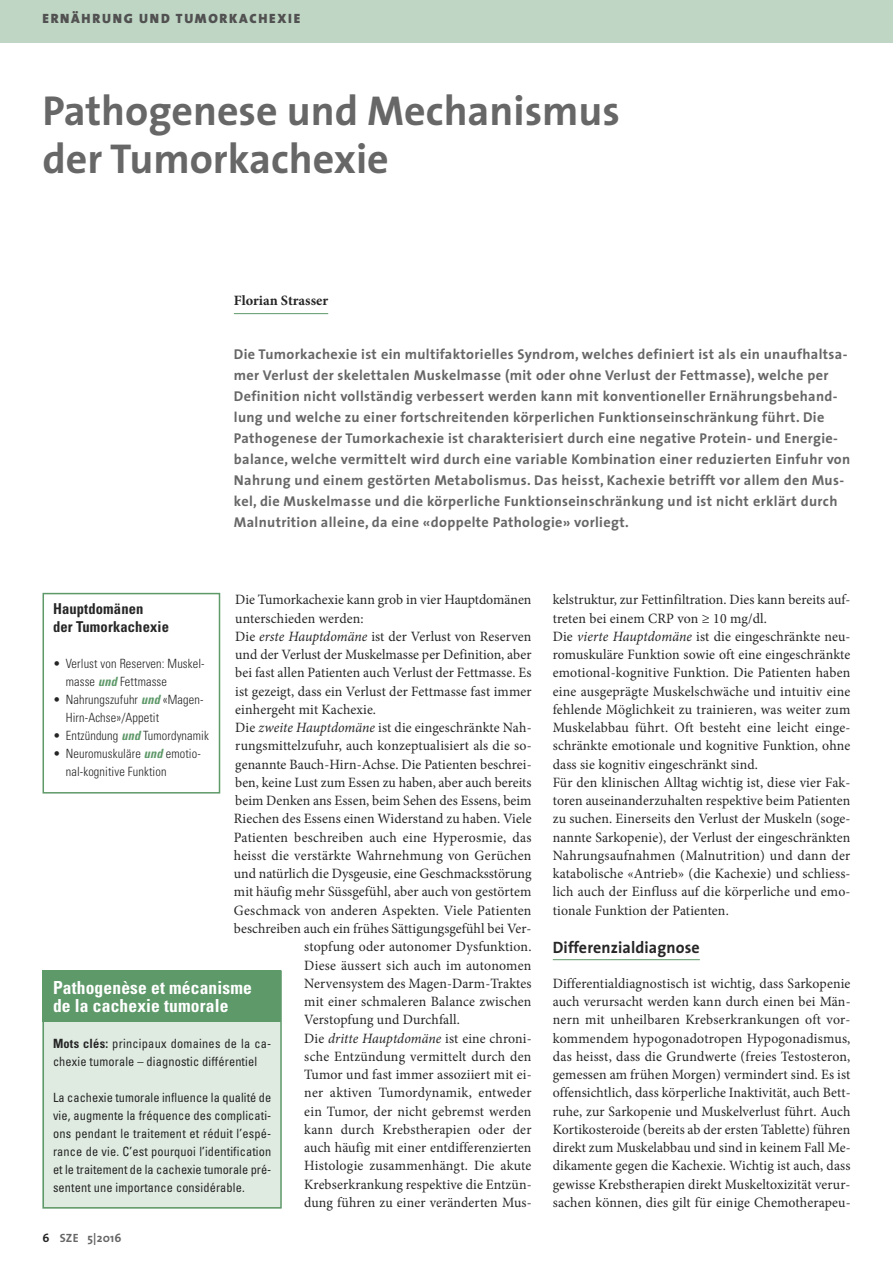
<style>
.page{position:relative;width:893px;height:1263px;background:#fff}
.page>*{position:absolute;margin:0;border:0;box-sizing:border-box;transform-origin:0 0}
.t1{font:700 42px/48px "The Sans";color:#686768}
.t2{font:700 condensed 18px/18px "Univers";letter-spacing:.01em;color:#fff}
.t3{font:700 16.5px "The Sans";letter-spacing:.01em;color:#272627}
.t4{font:700 condensed 15px/18px "Univers";letter-spacing:.01em;color:#272627}
.t5{font:14.25px/18.3px "Minion Pro";letter-spacing:.01em;color:#272627}
.t6{font:700 14.25px/21px "The Sans";letter-spacing:.025em;color:#686768}
.t7{font:700 14.25px "Minion Pro";color:#272627}
.t8{font:900 13.5px "The Sans";letter-spacing:.125em;color:#525152}
.t9{font:condensed 12.75px/18px "Univers";letter-spacing:.01em;color:#272627}
.t10{font:300 condensed 12.75px/18px "Univers";letter-spacing:.01em;color:#272627}
.t11{font:700 12px "The Sans";letter-spacing:.02em;color:#686768}
.s1{font-style:italic}
.s2{font-weight:700;font-style:italic;color:#5e9969}
.s3{font-weight:700}
.s4{color:#272627}
</style>
<div class="page">
<div style="left:0;top:0;width:893px;height:43px;background:#bed6c3"></div>
<hr style="left:553px;top:959px;width:147px;height:1px;background:#5e9969">
<hr style="left:234px;top:313px;width:94px;height:1px;background:#5e9969">
<div style="left:43px;top:593px;width:177px;height:200px;border:2px solid #5e9969"></div>
<div style="left:43px;top:971px;width:238px;height:237px;background:#dfebe1"></div>
<div style="left:43px;top:970px;width:238px;height:52px;background:#5e9969"></div>
<div style="left:43px;top:970px;width:239px;height:238px;border:2px solid #5e9969"></div>
<p class="t8" style="left:43px;top:13px;width:259px">ERNÄHRUNG UND TUMORKACHEXIE</p>
<h1 class="t1" style="left:43px;top:91px;width:579px">Pathogenese und Mechanismus der Tumorkachexie</h1>
<p class="t7" style="left:234px;top:295px;width:96px">Florian Strasser</p>
<p class="t6" style="left:234px;top:345px;width:618px">Die Tumorkachexie ist ein multifaktorielles Syndrom, welches definiert ist als ein unaufhaltsa&shy;mer Verlust der skelettalen Muskelmasse (mit oder ohne Verlust der Fettmasse), welche per Definition nicht vollständig verbessert werden kann mit konventioneller Ernährungsbehand&shy;lung und welche zu einer fortschreitenden körperlichen Funktionseinschränkung führt. Die Pathogenese der Tumorkachexie ist charakterisiert durch eine negative Protein- und Energie&shy;balance, welche vermittelt wird durch eine variable Kombination einer reduzierten Einfuhr von Nahrung und einem gestörten Metabolismus. Das heisst, Kachexie betrifft vor allem den Mus&shy;kel, die Muskelmasse und die körperliche Funktionseinschränkung und ist nicht erklärt durch Malnutrition alleine, da eine «doppelte Pathologie» vorliegt.</p>
<p class="t5" style="left:235px;top:592px;width:298px">Die Tumorkachexie kann grob in vier Hauptdomänen</p>
<p class="t5" style="left:235px;top:610px;width:130px">unterschieden werden:</p>
<p class="t5" style="left:235px;top:628px;width:298px">Die <span class="s1">erste Hauptdomäne</span> ist der Verlust von Reserven</p>
<p class="t5" style="left:235px;top:647px;width:298px">und der Verlust der Muskelmasse per Definition, aber</p>
<p class="t5" style="left:235px;top:665px;width:298px">bei fast allen Patienten auch Verlust der Fettmasse. Es</p>
<p class="t5" style="left:235px;top:683px;width:298px">ist gezeigt, dass ein Verlust der Fettmasse fast immer</p>
<p class="t5" style="left:235px;top:701px;width:142px">einhergeht mit Kachexie.</p>
<p class="t5" style="left:235px;top:720px;width:298px">Die <span class="s1">zweite Hauptdomäne</span> ist die eingeschränkte Nah-</p>
<p class="t5" style="left:235px;top:738px;width:298px">rungsmittelzufuhr, auch konzeptualisiert als die so-</p>
<p class="t5" style="left:235px;top:756px;width:298px">genannte Bauch-Hirn-Achse. Die Patienten beschrei-</p>
<p class="t5" style="left:235px;top:774px;width:298px">ben, keine Lust zum Essen zu haben, aber auch bereits</p>
<p class="t5" style="left:235px;top:793px;width:298px">beim Denken ans Essen, beim Sehen des Essens, beim</p>
<p class="t5" style="left:234px;top:811px;width:299px">Riechen des Essens einen Widerstand zu haben. Viele</p>
<p class="t5" style="left:234px;top:829px;width:299px">Patienten beschreiben auch eine Hyperosmie, das</p>
<p class="t5" style="left:234px;top:847px;width:299px">heisst die verstärkte Wahrnehmung von Gerüchen</p>
<p class="t5" style="left:234px;top:866px;width:299px">und natürlich die Dysgeusie, eine Geschmacksstörung</p>
<p class="t5" style="left:234px;top:884px;width:299px">mit häufig mehr Süssgefühl, aber auch von gestörtem</p>
<p class="t5" style="left:234px;top:902px;width:299px">Geschmack von anderen Aspekten. Viele Patienten</p>
<p class="t5" style="left:234px;top:920px;width:299px">beschreiben auch ein frühes Sättigungsgefühl bei Ver-</p>
<p class="t5" style="left:304px;top:939px;width:229px">stopfung oder autonomer Dysfunktion.</p>
<p class="t5" style="left:304px;top:957px;width:229px">Diese äussert sich auch im autonomen</p>
<p class="t5" style="left:304px;top:975px;width:229px">Nervensystem des Magen-Darm-Traktes</p>
<p class="t5" style="left:304px;top:993px;width:229px">mit einer schmaleren Balance zwischen</p>
<p class="t5" style="left:304px;top:1012px;width:157px">Verstopfung und Durchfall.</p>
<p class="t5" style="left:304px;top:1030px;width:229px">Die <span class="s1">dritte Hauptdomäne</span> ist eine chroni-</p>
<p class="t5" style="left:304px;top:1048px;width:229px">sche Entzündung vermittelt durch den</p>
<p class="t5" style="left:304px;top:1066px;width:229px">Tumor und fast immer assoziiert mit ei-</p>
<p class="t5" style="left:304px;top:1085px;width:229px">ner aktiven Tumordynamik, entweder</p>
<p class="t5" style="left:304px;top:1103px;width:229px">ein Tumor, der nicht gebremst werden</p>
<p class="t5" style="left:304px;top:1121px;width:229px">kann durch Krebstherapien oder der</p>
<p class="t5" style="left:304px;top:1139px;width:229px">auch häufig mit einer entdifferenzierten</p>
<p class="t5" style="left:304px;top:1158px;width:229px">Histologie zusammenhängt. Die akute</p>
<p class="t5" style="left:304px;top:1176px;width:229px">Krebserkrankung respektive die Entzün-</p>
<p class="t5" style="left:304px;top:1194px;width:229px">dung führen zu einer veränderten Mus-</p>
<p class="t4" style="left:53px;top:601px;width:117px">Hauptdomänen<br>der Tumorkachexie</p>
<p class="t10" style="left:66px;top:656px;width:140px;text-indent:-13px">• Verlust von Reserven: Muskel&shy;masse <span class="s2">und</span> Fettmasse</p>
<p class="t10" style="left:66px;top:692px;width:139px;text-indent:-13px">• Nahrungszufuhr <span class="s2">und</span> «Magen-<br>Hirn-Achse»/Appetit</p>
<p class="t10" style="left:53px;top:728px;width:157px">• Entzündung <span class="s2">und</span> Tumordynamik</p>
<p class="t10" style="left:66px;top:746px;width:137px;text-indent:-13px">• Neuromuskuläre <span class="s2">und</span> emotio&shy;nal-kognitive Funktion</p>
<p class="t2" style="left:53px;top:980px;width:200px">Pathogenèse et mécanisme de la cachexie tumorale</p>
<p class="t9" style="left:53px;top:1035px;width:220px"><span class="s3">Mots clés:</span> principaux domaines de la ca&shy;chexie tumorale – diagnostic différentiel</p>
<p class="t9" style="left:53px;top:1089px;width:220px;text-align:justify">La cachexie tumorale influence la qualité de vie, augmente la fréquence des complicati&shy;ons pendant le traitement et réduit l’espé&shy;rance de vie. C’est pourquoi l’identification et le traitement de la cachexie tumorale pré&shy;sentent une importance considérable.</p>
<p class="t11" style="left:43px;top:1233px;width:81px"><span class="s4">6</span> SZE 5|2016</p>
<p class="t5" style="left:553px;top:592px;width:299px">kelstruktur, zur Fettinfiltration. Dies kann bereits auf&shy;treten bei einem CRP von ≥ 10 mg/dl.<br>Die <span class="s1">vierte Hauptdomäne</span> ist die eingeschränkte neu&shy;romuskuläre Funktion sowie oft eine eingeschränkte emotional-kognitive Funktion. Die Patienten haben eine ausgeprägte Muskelschwäche und intuitiv eine fehlende Möglichkeit zu trainieren, was weiter zum Muskelabbau führt. Oft besteht eine leicht einge&shy;schränkte emotionale und kognitive Funktion, ohne dass sie kognitiv eingeschränkt sind.<br>Für den klinischen Alltag wichtig ist, diese vier Fak&shy;toren auseinanderzuhalten respektive beim Patienten zu suchen. Einerseits den Verlust der Muskeln (soge&shy;nannte Sarkopenie), der Verlust der eingeschränkten Nahrungsaufnahmen (Malnutrition) und dann der katabolische «Antrieb» (die Kachexie) und schliess&shy;lich auch der Einfluss auf die körperliche und emo&shy;tionale Funktion der Patienten.</p>
<p class="t3" style="left:553px;top:941px;width:149px">Differenzialdiagnose</p>
<p class="t5" style="left:553px;top:975px;width:299px;text-align:justify">Differentialdiagnostisch ist wichtig, dass Sarkopenie auch verursacht werden kann durch einen bei Män&shy;nern mit unheilbaren Krebserkrankungen oft vor&shy;kommendem hypogonadotropen Hypogonadismus, das heisst, dass die Grundwerte (freies Testosteron, gemessen am frühen Morgen) vermindert sind. Es ist offensichtlich, dass körperliche Inaktivität, auch Bett&shy;ruhe, zur Sarkopenie und Muskelverlust führt. Auch Kortikosteroide (bereits ab der ersten Tablette) führen direkt zum Muskelabbau und sind in keinem Fall Me&shy;dikamente gegen die Kachexie. Wichtig ist auch, dass gewisse Krebstherapien direkt Muskeltoxizität verur&shy;sachen können, dies gilt für einige Chemotherapeu-</p>
</div>
